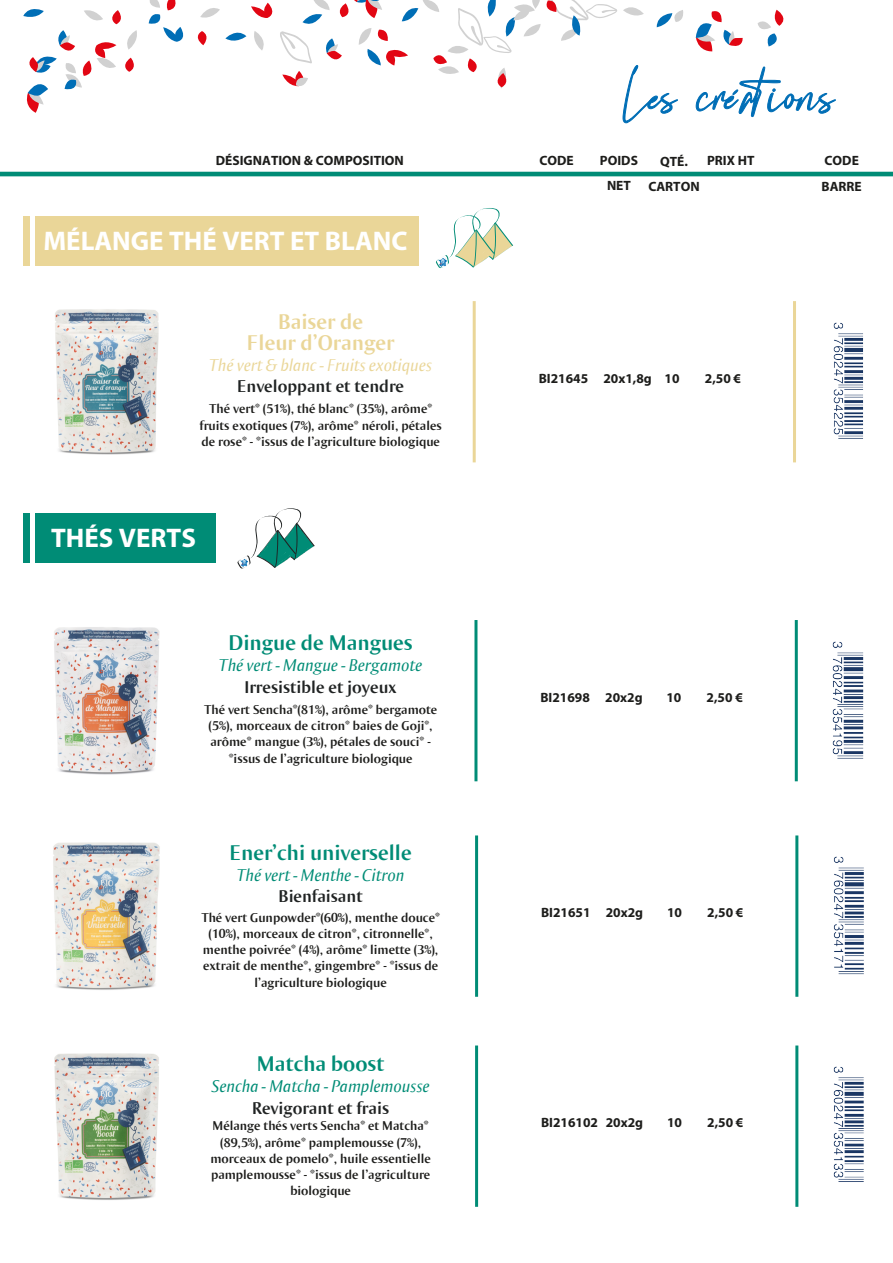
<style>
.page{position:relative;width:893px;height:1263px;background:#fff}
.page>*{position:absolute;margin:0;border:0;box-sizing:border-box;transform-origin:0 0}
.t1{font:73.5px "Astagina Signature";color:#006eb6}
.t2{font:700 27px "Myriad Pro";color:#fff}
.t3{font:700 22.5px "Ogirema";color:#008c76}
.t4{font:700 22.5px/21px "Ogirema";color:#ead698;text-align:center}
.t5{font:italic 18px "Ogirema";color:#008c76}
.t6{font:700 18px "Ogirema";color:#202323}
.t7{font:italic 18px "Ogirema";color:#ead698}
.t8{font:700 13.5px/16.2px "Ogirema";color:#1d1d1b;text-align:center}
.t9{font:700 13.5px/25.2px "Myriad Pro";color:#1d1d1b;text-align:center}
</style>
<div class="page">
<hr style="left:0;top:172px;width:893px;height:4px;background:#008c76">
<svg style="left:623px;top:7px;width:21px;height:9px"></svg>
<svg style="left:657px;top:10px;width:26px;height:17px"></svg>
<svg style="left:696px;top:11px;width:47px;height:41px"></svg>
<svg style="left:758px;top:10px;width:26px;height:37px"></svg>
<svg style="left:148px;top:0;width:469px;height:88px"></svg>
<svg style="left:23px;top:9px;width:114px;height:104px"></svg>
<div style="left:23px;top:216px;width:6px;height:49px;background:#ead698"></div>
<div style="left:35px;top:216px;width:383px;height:49px;background:#ead698"></div>
<div style="left:23px;top:514px;width:6px;height:49px;background:#008c76"></div>
<div style="left:35px;top:514px;width:181px;height:49px;background:#008c76"></div>
<hr style="left:473px;top:301px;width:3px;height:161px;background:#ead698">
<hr style="left:793px;top:301px;width:3px;height:161px;background:#ead698">
<img style="left:833px;top:322px;width:31px;height:117px">
<hr style="left:474px;top:620px;width:3px;height:161px;background:#008c76">
<hr style="left:795px;top:620px;width:3px;height:161px;background:#008c76">
<img style="left:832px;top:641px;width:32px;height:118px">
<hr style="left:475px;top:835px;width:3px;height:162px;background:#008c76">
<hr style="left:795px;top:835px;width:3px;height:162px;background:#008c76">
<img style="left:833px;top:856px;width:31px;height:119px">
<hr style="left:475px;top:1045px;width:3px;height:162px;background:#008c76">
<hr style="left:795px;top:1045px;width:3px;height:162px;background:#008c76">
<img style="left:833px;top:1067px;width:31px;height:115px">
<img style="left:54px;top:1053px;width:105px;height:147px">
<svg style="left:237px;top:508px;width:78px;height:61px"></svg>
<svg style="left:436px;top:208px;width:77px;height:60px"></svg>
<svg style="left:623px;top:65px;width:55px;height:58px"></svg>
<svg style="left:696px;top:67px;width:140px;height:50px"></svg>
<img style="left:55px;top:309px;width:104px;height:146px">
<img style="left:54px;top:627px;width:106px;height:148px">
<img style="left:53px;top:842px;width:107px;height:148px">
<h1 class="t1" style="left:623px;top:57px;width:213px">Les créations</h1>
<p class="t9" style="left:216px;top:148px;width:190px">DÉSIGNATION &amp; COMPOSITION</p>
<p class="t9" style="left:539px;top:148px;width:36px">CODE</p>
<p class="t9" style="left:600px;top:148px;width:40px">POIDS<br>NET</p>
<p class="t9" style="left:648px;top:148px;width:53px">QTÉ.<br>CARTON</p>
<p class="t9" style="left:707px;top:148px;width:49px">PRIX HT</p>
<p class="t9" style="left:822px;top:148px;width:42px;text-align:left">CODE<br>BARRE</p>
<h2 class="t2" style="left:43px;top:223px;width:365px">MÉLANGE THÉ VERT ET BLANC</h2>
<h3 class="t4" style="left:247px;top:310px;width:149px">Baiser de<br>Fleur d’Oranger</h3>
<h3 class="t7" style="left:209px;top:354px;width:224px">Thé vert &amp; blanc - Fruits exotiques</h3>
<h3 class="t6" style="left:237px;top:375px;width:168px">Enveloppant et tendre</h3>
<p class="t8" style="left:200px;top:400px;width:244px">Thé vert* (51%), thé blanc* (35%), arôme* fruits exotiques (7%), arôme* néroli, pétales de rose* - *issus de l’agriculture biologique</p>
<h2 class="t2" style="left:51px;top:521px;width:146px">THÉS VERTS</h2>
<h3 class="t3" style="left:228px;top:629px;width:186px">Dingue de Mangues</h3>
<h3 class="t5" style="left:219px;top:654px;width:205px">Thé vert - Mangue - Bergamote</h3>
<h3 class="t6" style="left:244px;top:676px;width:154px">Irresistible et joyeux</h3>
<p class="t8" style="left:204px;top:701px;width:235px">Thé vert Sencha*(81%), arôme* bergamote (5%), morceaux de citron* baies de Goji*, arôme* mangue (3%), pétales de souci* - *issus de l’agriculture biologique</p>
<h3 class="t3" style="left:230px;top:838px;width:184px">Ener’chi universelle</h3>
<h3 class="t5" style="left:237px;top:863px;width:169px">Thé vert - Menthe - Citron</h3>
<h3 class="t6" style="left:279px;top:885px;width:86px">Bienfaisant</h3>
<p class="t8" style="left:201px;top:909px;width:240px">Thé vert Gunpowder*(60%), menthe douce* (10%), morceaux de citron*, citronnelle*, menthe poivrée* (4%), arôme* limette (3%), extrait de menthe*, gingembre* - *issus de l’agriculture biologique</p>
<h3 class="t3" style="left:257px;top:1050px;width:129px">Matcha boost</h3>
<h3 class="t5" style="left:211px;top:1075px;width:220px">Sencha - Matcha - Pamplemousse</h3>
<h3 class="t6" style="left:252px;top:1096px;width:138px">Revigorant et frais</h3>
<p class="t8" style="left:211px;top:1117px;width:222px">Mélange thés verts Sencha* et Matcha* (89,5%), arôme* pamplemousse (7%), morceaux de pomelo*, huile essentielle pamplemousse* - *issus de l’agriculture biologique</p>
<p class="t9" style="left:539px;top:365px;width:142px">BI21645 20x1,8g 10</p>
<p class="t9" style="left:705px;top:365px;width:38px">2,50 €</p>
<p class="t9" style="left:540px;top:684px;width:104px">BI21698 20x2g</p>
<p class="t9" style="left:666px;top:684px;width:16px">10</p>
<p class="t9" style="left:707px;top:684px;width:38px">2,50 €</p>
<p class="t9" style="left:541px;top:900px;width:104px">BI21651 20x2g</p>
<p class="t9" style="left:667px;top:900px;width:16px">10</p>
<p class="t9" style="left:707px;top:900px;width:38px">2,50 €</p>
<p class="t9" style="left:541px;top:1110px;width:104px">BI216102 20x2g</p>
<p class="t9" style="left:667px;top:1110px;width:16px">10</p>
<p class="t9" style="left:707px;top:1110px;width:38px">2,50 €</p>
</div>
